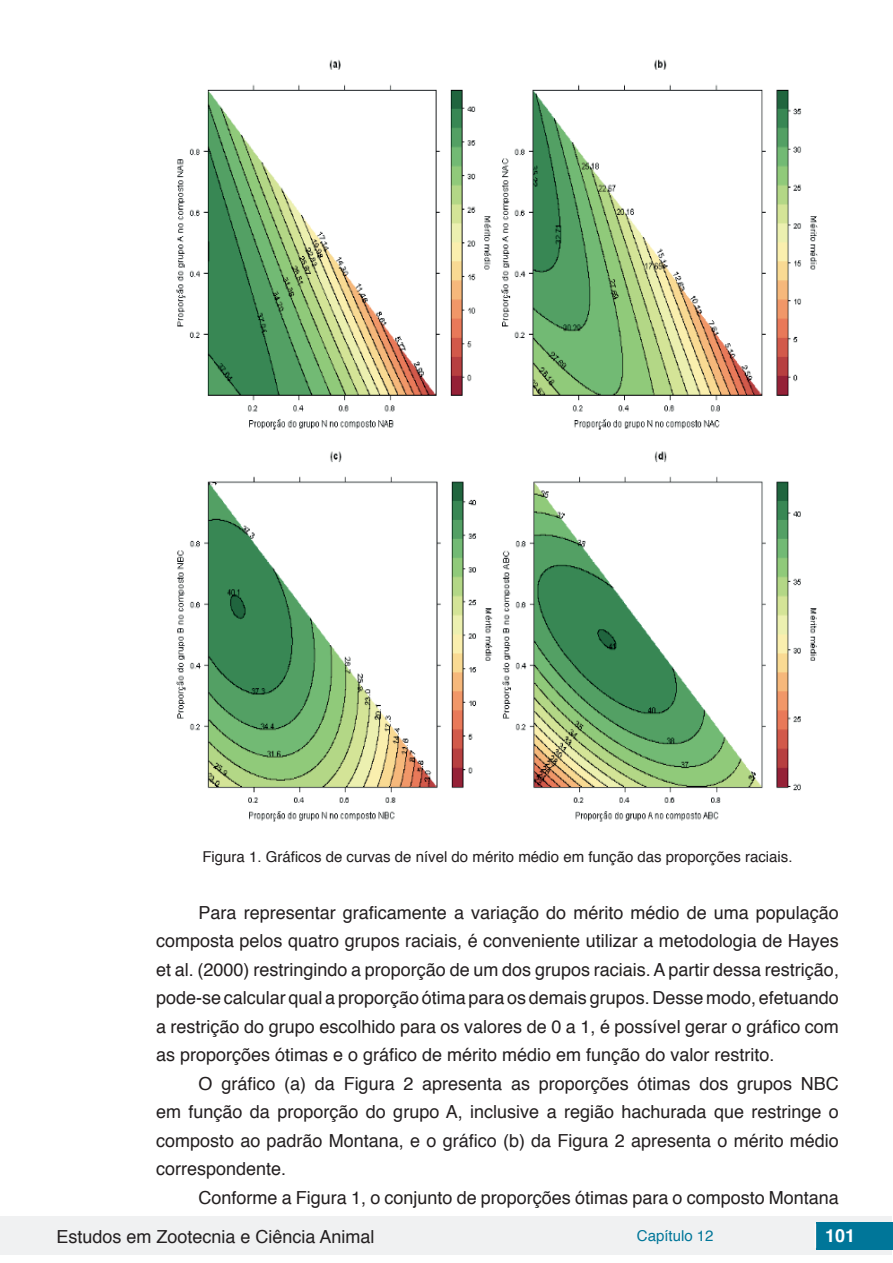
<style>
.page{position:relative;width:893px;height:1263px;background:#fff}
.page>*{position:absolute;margin:0;border:0;box-sizing:border-box;transform-origin:0 0}
.t1{font:18px/28.5px "Helvetica";color:#231f20;text-align:justify}
.t2{font:700 18px "Helvetica";color:#fff}
.t3{font:15px "Helvetica";color:#231f20}
.t4{font:15px "Helvetica";color:#007699}
</style>
<div class="page">
<div style="left:1px;top:1216px;width:891px;height:38px;background:#f0f1f2"></div>
<div style="left:816px;top:1222px;width:77px;height:27px;background:#007699"></div>
<svg style="left:815px;top:1224px;width:1px;height:24px"></svg>
<img style="left:176px;top:59px;width:642px;height:763px">
<p class="t3" style="left:202px;top:845px;width:592px">Figura 1. Gráficos de curvas de nível do mérito médio em função das proporções raciais.</p>
<p class="t1" style="left:156px;top:899px;width:684px;text-indent:43px">Para representar graficamente a variação do mérito médio de uma população composta pelos quatro grupos raciais, é conveniente utilizar a metodologia de Hayes et al. (2000) restringindo a proporção de um dos grupos raciais. A partir dessa restrição, pode-se calcular qual a proporção ótima para os demais grupos. Desse modo, efetuando a restrição do grupo escolhido para os valores de 0 a 1, é possível gerar o gráfico com as proporções ótimas e o gráfico de mérito médio em função do valor restrito.</p>
<p class="t1" style="left:156px;top:1070px;width:684px;text-indent:43px">O gráfico (a) da Figura 2 apresenta as proporções ótimas dos grupos NBC em função da proporção do grupo A, inclusive a região hachurada que restringe o composto ao padrão Montana, e o gráfico (b) da Figura 2 apresenta o mérito médio correspondente.</p>
<p class="t1" style="left:199px;top:1184px;width:642px">Conforme a Figura 1, o conjunto de proporções ótimas para o composto Montana</p>
<p class="t1" style="left:56px;top:1223px;width:320px">Estudos em Zootecnia e Ciência Animal</p>
<p class="t4" style="left:637px;top:1224px;width:78px">Capítulo 12</p>
<p class="t2" style="left:825px;top:1221px;width:32px">101</p>
</div>
